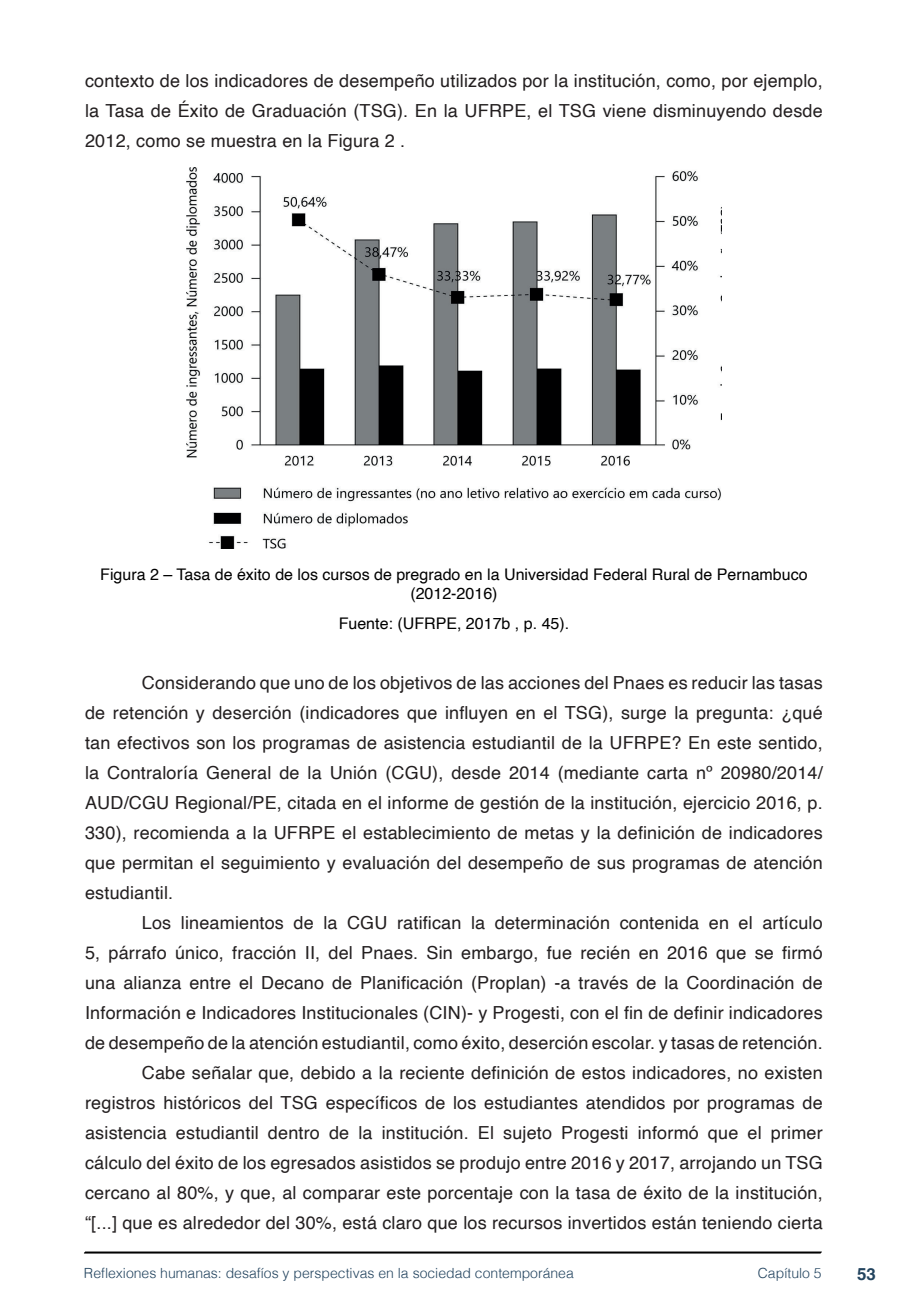
<style>
.page{position:relative;width:908px;height:1304px;background:#fff}
.page>*{position:absolute;margin:0;border:0;box-sizing:border-box;transform-origin:0 0}
.txt{font:18px/30px "Helvetica";letter-spacing:.01em;color:#231f20;text-align:justify}
.t1{font:700 16.8px "Helvetica";color:#23445f}
.imagens_graf_tab{font:16px/19.2px "Helvetica";color:#000;text-align:center}
.t2{font:300 14px "Helvetica";color:#23445f}
</style>
<div class="page">
<svg style="left:84px;top:1251px;width:737px;height:3px;background:#515151"></svg>
<img style="left:186px;top:167px;width:535px;height:382px">
<p class="txt" style="left:85px;top:66px;width:738px">contexto de los indicadores de desempeño utilizados por la institución, como, por ejemplo, la Tasa de Éxito de Graduación (TSG). En la UFRPE, el TSG viene disminuyendo desde 2012, como se muestra en la Figura 2 .</p>
<p class="imagens_graf_tab" style="left:100px;top:565px;width:708px">Figura 2 – Tasa de éxito de los cursos de pregrado en la Universidad Federal Rural de Pernambuco (2012-2016)</p>
<p class="imagens_graf_tab" style="left:338px;top:614px;width:232px">Fuente: (UFRPE, 2017b , p. 45).</p>
<p class="txt" style="left:85px;top:668px;width:738px;text-indent:57px">Considerando que uno de los objetivos de las acciones del Pnaes es reducir las tasas de retención y deserción (indicadores que influyen en el TSG), surge la pregunta: ¿qué tan efectivos son los programas de asistencia estudiantil de la UFRPE? En este sentido, la Contraloría General de la Unión (CGU), desde 2014 (mediante carta nº 20980/2014/ AUD/CGU Regional/PE, citada en el informe de gestión de la institución, ejercicio 2016, p.<br>330), recomienda a la UFRPE el establecimiento de metas y la definición de indicadores que permitan el seguimiento y evaluación del desempeño de sus programas de atención estudiantil.</p>
<p class="txt" style="left:85px;top:908px;width:738px;text-indent:57px">Los lineamientos de la CGU ratifican la determinación contenida en el artículo 5, párrafo único, fracción II, del Pnaes. Sin embargo, fue recién en 2016 que se firmó una alianza entre el Decano de Planificación (Proplan) -a través de la Coordinación de Información e Indicadores Institucionales (CIN)- y Progesti, con el fin de definir indicadores de desempeño de la atención estudiantil, como éxito, deserción escolar. y tasas de retención.</p>
<p class="txt" style="left:85px;top:1058px;width:738px;text-indent:57px">Cabe señalar que, debido a la reciente definición de estos indicadores, no existen registros históricos del TSG específicos de los estudiantes atendidos por programas de asistencia estudiantil dentro de la institución. El sujeto Progesti informó que el primer cálculo del éxito de los egresados asistidos se produjo entre 2016 y 2017, arrojando un TSG cercano al 80%, y que, al comparar este porcentaje con la tasa de éxito de la institución, “[...] que es alrededor del 30%, está claro que los recursos invertidos están teniendo cierta</p>
<p class="t2" style="left:84px;top:1261px;width:491px">Reflexiones humanas: desafíos y perspectivas en la sociedad contemporánea</p>
<p class="t2" style="left:757px;top:1261px;width:65px">Capítulo 5</p>
<p class="t1" style="left:856px;top:1264px;width:20px">53</p>
</div>
